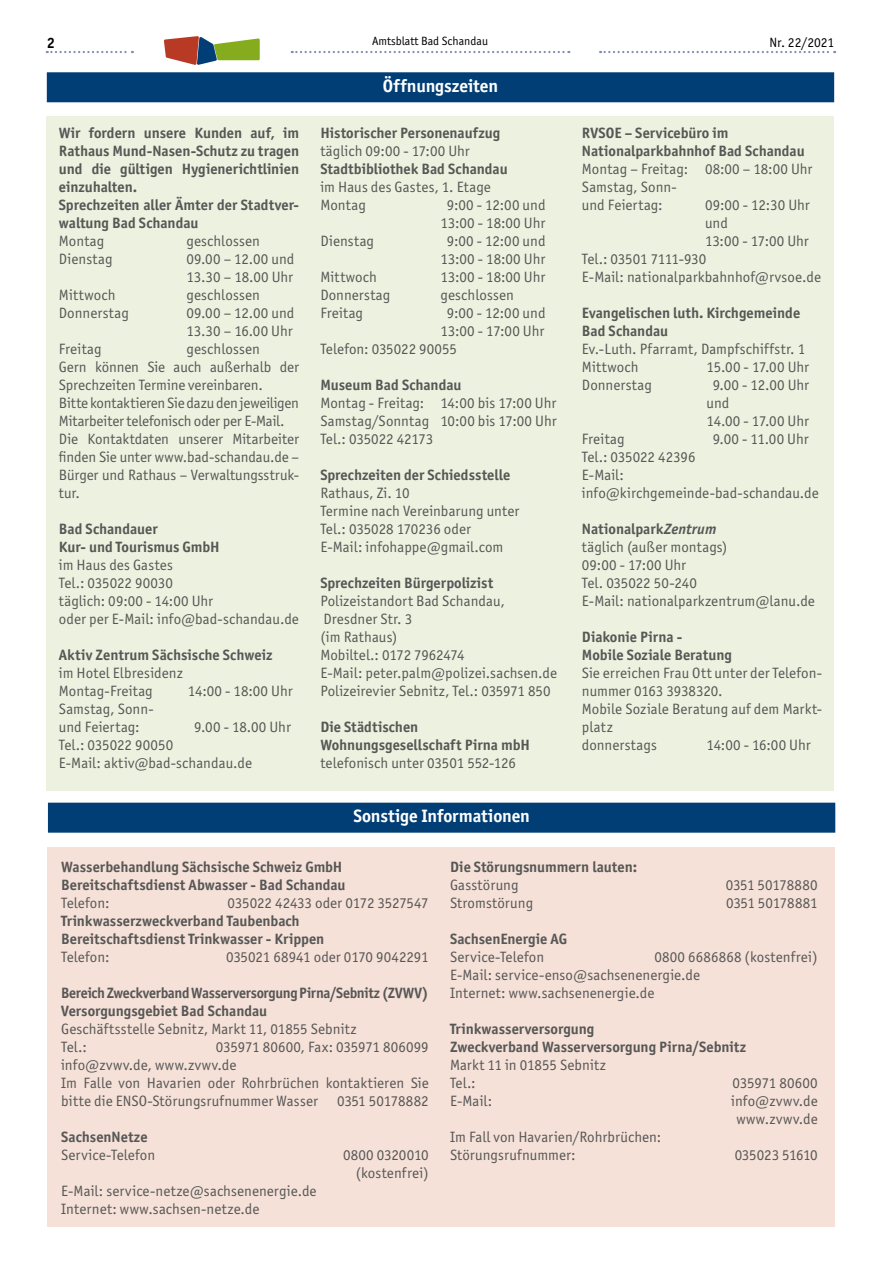
<style>
.page{position:relative;width:881px;height:1263px;background:#fff}
.page>*{position:absolute;margin:0;border:0;box-sizing:border-box;transform-origin:0 0}
.t1{font:700 18px "Officina San ITC";letter-spacing:-.005em;color:#fff}
.t2{font:15px/18px "Officina San ITC";letter-spacing:.005em;color:#575756}
.t3{font:700 15px/18px "Officina San ITC";color:#575756}
.t4{font:15px "Officina San ITC";letter-spacing:-.015em;color:#575756}
.t5{font:15px "Officina San ITC";letter-spacing:-.02em;color:#575756}
.t6{font:15px/18px "Officina San ITC";letter-spacing:.04em;color:#575756;text-align:center}
.t7{font:700 15px "Officina San ITC";color:#000}
.t8{font:13.5px "Officina San ITC";color:#000}
.t9{font:12px "Officina San ITC";color:#000}
.s1{font-weight:700}
.s2{font-weight:700;font-style:italic}
</style>
<div class="page">
<svg style="left:291px;top:51px;width:278px;height:2px"></svg>
<svg style="left:47px;top:51px;width:86px;height:2px"></svg>
<svg style="left:600px;top:51px;width:234px;height:2px"></svg>
<svg style="left:164px;top:36px;width:95px;height:29px"></svg>
<div style="left:47px;top:72px;width:786px;height:30px;background:#003e75"></div>
<div style="left:48px;top:803px;width:787px;height:30px;background:#003e75"></div>
<div style="left:47px;top:116px;width:786px;height:674px;background:#edf2e0"></div>
<div style="left:47px;top:847px;width:786px;height:380px;background:#f5e1d8"></div>
<p class="t7" style="left:47px;top:34px;width:10px">2</p>
<p class="t9" style="left:372px;top:34px;width:117px">Amtsblatt Bad Schandau</p>
<p class="t8" style="left:769px;top:34px;width:66px">Nr. 22/2021</p>
<p class="t1" style="left:383px;top:74px;width:117px">Öffnungszeiten</p>
<p class="t3" style="left:59px;top:124px;width:242px">Wir fordern unsere Kunden auf, im<br>Rathaus Mund-Nasen-Schutz zu tragen und die gültigen Hygienerichtlinien einzuhalten.<br>Sprechzeiten aller Ämter der Stadtver&shy;waltung Bad Schandau</p>
<p class="t2" style="left:59px;top:232px;width:47px">Montag</p>
<p class="t2" style="left:186px;top:232px;width:75px">geschlossen</p>
<p class="t2" style="left:59px;top:250px;width:55px">Dienstag</p>
<p class="t2" style="left:186px;top:250px;width:109px">09.00 – 12.00 und<br>13.30 – 18.00 Uhr</p>
<p class="t2" style="left:59px;top:286px;width:58px">Mittwoch</p>
<p class="t2" style="left:186px;top:286px;width:75px">geschlossen</p>
<p class="t2" style="left:59px;top:304px;width:71px">Donnerstag</p>
<p class="t2" style="left:186px;top:304px;width:109px">09.00 – 12.00 und<br>13.30 – 16.00 Uhr</p>
<p class="t2" style="left:59px;top:340px;width:44px">Freitag</p>
<p class="t2" style="left:59px;top:340px;width:242px;text-indent:127px">geschlossen<br>Gern können Sie auch außerhalb der<br>Sprechzeiten Termine vereinbaren.<br>Bitte kontaktieren Sie dazu den jeweiligen<br>Mitarbeiter telefonisch oder per E-Mail.<br>Die Kontaktdaten unserer Mitarbeiter finden Sie unter www.bad-schandau.de –<br>Bürger und Rathaus – Verwaltungsstruk&shy;tur.</p>
<p class="t3" style="left:59px;top:520px;width:162px">Bad Schandauer<br>Kur- und Tourismus GmbH</p>
<p class="t2" style="left:59px;top:556px;width:241px">im Haus des Gastes<br>Tel.: 035022 90030<br>täglich: 09:00 - 14:00 Uhr<br>oder per E-Mail: info@bad-schandau.de</p>
<p class="t3" style="left:59px;top:646px;width:215px">Aktiv Zentrum Sächsische Schweiz</p>
<p class="t2" style="left:59px;top:664px;width:125px">im Hotel Elbresidenz<br>Montag-Freitag</p>
<p class="t2" style="left:188px;top:682px;width:106px">14:00 - 18:00 Uhr</p>
<p class="t2" style="left:59px;top:700px;width:96px">Samstag, Sonn&shy;und Feiertag:</p>
<p class="t2" style="left:194px;top:718px;width:98px">9.00 - 18.00 Uhr</p>
<p class="t2" style="left:59px;top:736px;width:194px">Tel.: 035022 90050<br>E-Mail: aktiv@bad-schandau.de</p>
<p class="t3" style="left:320px;top:124px;width:181px">Historischer Personenaufzug</p>
<p class="t2" style="left:320px;top:142px;width:151px">täglich 09:00 - 17:00 Uhr</p>
<p class="t3" style="left:320px;top:160px;width:189px">Stadtbibliothek Bad Schandau</p>
<p class="t2" style="left:320px;top:178px;width:172px">im Haus des Gastes, 1. Etage<br>Montag</p>
<p class="t2" style="left:440px;top:196px;width:106px;text-align:center">9:00 - 12:00 und<br>13:00 - 18:00 Uhr</p>
<p class="t2" style="left:320px;top:232px;width:55px">Dienstag</p>
<p class="t2" style="left:440px;top:232px;width:106px;text-align:center">9:00 - 12:00 und<br>13:00 - 18:00 Uhr</p>
<p class="t2" style="left:320px;top:268px;width:58px">Mittwoch</p>
<p class="t2" style="left:440px;top:268px;width:106px">13:00 - 18:00 Uhr</p>
<p class="t2" style="left:320px;top:286px;width:71px">Donnerstag</p>
<p class="t2" style="left:440px;top:286px;width:75px">geschlossen</p>
<p class="t2" style="left:320px;top:304px;width:44px">Freitag</p>
<p class="t2" style="left:446px;top:304px;width:100px">9:00 - 12:00 und</p>
<p class="t2" style="left:440px;top:322px;width:105px">13:00 - 17:00 Uhr</p>
<p class="t2" style="left:320px;top:340px;width:138px">Telefon: 035022 90055</p>
<p class="t3" style="left:320px;top:376px;width:143px">Museum Bad Schandau</p>
<p class="t2" style="left:320px;top:394px;width:238px;text-align:justify">Montag - Freitag: 14:00 bis 17:00 Uhr Samstag/Sonntag 10:00 bis 17:00 Uhr Tel.: 035022 42173</p>
<p class="t3" style="left:320px;top:466px;width:191px">Sprechzeiten der Schiedsstelle</p>
<p class="t2" style="left:320px;top:484px;width:200px">Rathaus, Zi. 10<br>Termine nach Vereinbarung unter<br>Tel.: 035028 170236 oder<br>E-Mail: infohappe@gmail.com</p>
<p class="t3" style="left:320px;top:574px;width:174px">Sprechzeiten Bürgerpolizist</p>
<p class="t2" style="left:320px;top:592px;width:238px">Polizeistandort Bad Schandau,<br>Dresdner Str. 3<br>(im Rathaus)<br>Mobiltel.: 0172 7962474<br>E-Mail: peter.palm@polizei.sachsen.de<br>Polizeirevier Sebnitz, Tel.: 035971 850</p>
<p class="t3" style="left:320px;top:718px;width:211px">Die Städtischen<br>Wohnungsgesellschaft Pirna mbH</p>
<p class="t2" style="left:320px;top:754px;width:197px">telefonisch unter 03501 552-126</p>
<p class="t1" style="left:353px;top:805px;width:178px">Sonstige Informationen</p>
<p class="t3" style="left:581px;top:124px;width:224px">RVSOE – Servicebüro im<br>Nationalparkbahnhof Bad Schandau</p>
<p class="t2" style="left:581px;top:160px;width:232px">Montag – Freitag: 08:00 – 18:00 Uhr<br>Samstag, Sonn-<br>und Feiertag:</p>
<p class="t2" style="left:704px;top:196px;width:106px">09:00 - 12:30 Uhr</p>
<p class="t2" style="left:704px;top:214px;width:24px">und</p>
<p class="t2" style="left:704px;top:232px;width:105px">13:00 - 17:00 Uhr</p>
<p class="t5" style="left:581px;top:250px;width:126px">Tel.: 03501 7111-930</p>
<p class="t2" style="left:581px;top:268px;width:240px">E-Mail: nationalparkbahnhof@rvsoe.de</p>
<p class="t3" style="left:581px;top:304px;width:220px">Evangelischen luth. Kirchgemeinde<br>Bad Schandau</p>
<p class="t2" style="left:581px;top:340px;width:225px">Ev.-Luth. Pfarramt, Dampfschiffstr. 1<br>Mittwoch</p>
<p class="t2" style="left:706px;top:358px;width:104px">15.00 - 17.00 Uhr</p>
<p class="t2" style="left:581px;top:376px;width:71px">Donnerstag</p>
<p class="t2" style="left:706px;top:376px;width:104px;text-indent:6px">9.00 - 12.00 Uhr und<br>14.00 - 17.00 Uhr</p>
<p class="t2" style="left:581px;top:430px;width:44px">Freitag</p>
<p class="t2" style="left:712px;top:430px;width:98px">9.00 - 11.00 Uhr</p>
<p class="t2" style="left:581px;top:448px;width:238px">Tel.: 035022 42396<br>E-Mail: info@kirchgemeinde-bad-schandau.de</p>
<p class="t2" style="left:581px;top:520px;width:234px"><span class="s1">Nationalpark</span><span class="s2">Zentrum<br></span>täglich (außer montags)<br>09:00 - 17:00 Uhr<br>Tel. 035022 50-240<br>E-Mail: nationalparkzentrum@lanu.de</p>
<p class="t3" style="left:581px;top:628px;width:151px">Diakonie Pirna -<br>Mobile Soziale Beratung</p>
<p class="t2" style="left:581px;top:664px;width:242px">Sie erreichen Frau Ott unter der Telefon&shy;nummer 0163 3938320.<br>Mobile Soziale Beratung auf dem Markt&shy;platz<br>donnerstags</p>
<p class="t2" style="left:706px;top:736px;width:106px">14:00 - 16:00 Uhr</p>
<p class="t3" style="left:61px;top:858px;width:286px">Wasserbehandlung Sächsische Schweiz GmbH<br>Bereitschaftsdienst Abwasser - Bad Schandau</p>
<p class="t2" style="left:61px;top:894px;width:50px">Telefon:</p>
<p class="t4" style="left:227px;top:894px;width:202px">035022 42433 oder 0172 3527547</p>
<p class="t3" style="left:61px;top:912px;width:264px">Trinkwasserzweckverband Taubenbach<br>Bereitschaftsdienst Trinkwasser - Krippen</p>
<p class="t2" style="left:61px;top:948px;width:50px">Telefon:</p>
<p class="t2" style="left:226px;top:948px;width:204px">035021 68941 oder 0170 9042291</p>
<p class="t3" style="left:61px;top:984px;width:369px">Bereich Zweckverband Wasserversorgung Pirna/Sebnitz (ZVWV)<br>Versorgungsgebiet Bad Schandau</p>
<p class="t2" style="left:61px;top:1020px;width:297px">Geschäftsstelle Sebnitz, Markt 11, 01855 Sebnitz<br>Tel.:</p>
<p class="t2" style="left:61px;top:1038px;width:369px;text-indent:155px">035971 80600, Fax: 035971 806099 info@zvwv.de, www.zvwv.de<br>Im Falle von Havarien oder Rohrbrüchen kontaktieren Sie bitte die ENSO-Störungsrufnummer Wasser</p>
<p class="t2" style="left:337px;top:1092px;width:93px">0351 50178882</p>
<p class="t3" style="left:61px;top:1128px;width:88px">SachsenNetze</p>
<p class="t2" style="left:61px;top:1146px;width:95px">Service-Telefon</p>
<p class="t2" style="left:343px;top:1146px;width:87px;text-align:right">0800 0320010 (kostenfrei)</p>
<p class="t2" style="left:61px;top:1182px;width:257px">E-Mail: service-netze@sachsenenergie.de<br>Internet: www.sachsen-netze.de</p>
<p class="t3" style="left:450px;top:858px;width:188px">Die Störungsnummern lauten:</p>
<p class="t2" style="left:450px;top:876px;width:70px">Gasstörung</p>
<p class="t2" style="left:725px;top:876px;width:93px">0351 50178880</p>
<p class="t2" style="left:450px;top:894px;width:85px">Stromstörung</p>
<p class="t2" style="left:725px;top:894px;width:93px">0351 50178881</p>
<p class="t3" style="left:450px;top:930px;width:118px">SachsenEnergie AG</p>
<p class="t2" style="left:450px;top:948px;width:95px">Service-Telefon</p>
<p class="t2" style="left:450px;top:948px;width:369px;text-indent:204px">0800 6686868 (kostenfrei)<br>E-Mail: service-enso@sachsenenergie.de<br>Internet: www.sachsenenergie.de</p>
<p class="t3" style="left:450px;top:1020px;width:297px">Trinkwasserversorgung<br>Zweckverband Wasserversorgung Pirna/Sebnitz</p>
<p class="t2" style="left:450px;top:1056px;width:157px">Markt 11 in 01855 Sebnitz<br>Tel.:</p>
<p class="t4" style="left:732px;top:1074px;width:86px">035971 80600</p>
<p class="t2" style="left:450px;top:1092px;width:44px">E-Mail:</p>
<p class="t6" style="left:730px;top:1092px;width:88px">info@zvwv.de www.zvwv.de</p>
<p class="t2" style="left:450px;top:1128px;width:213px">Im Fall von Havarien/Rohrbrüchen:<br>Störungsrufnummer:</p>
<p class="t5" style="left:734px;top:1146px;width:84px">035023 51610</p>
</div>
